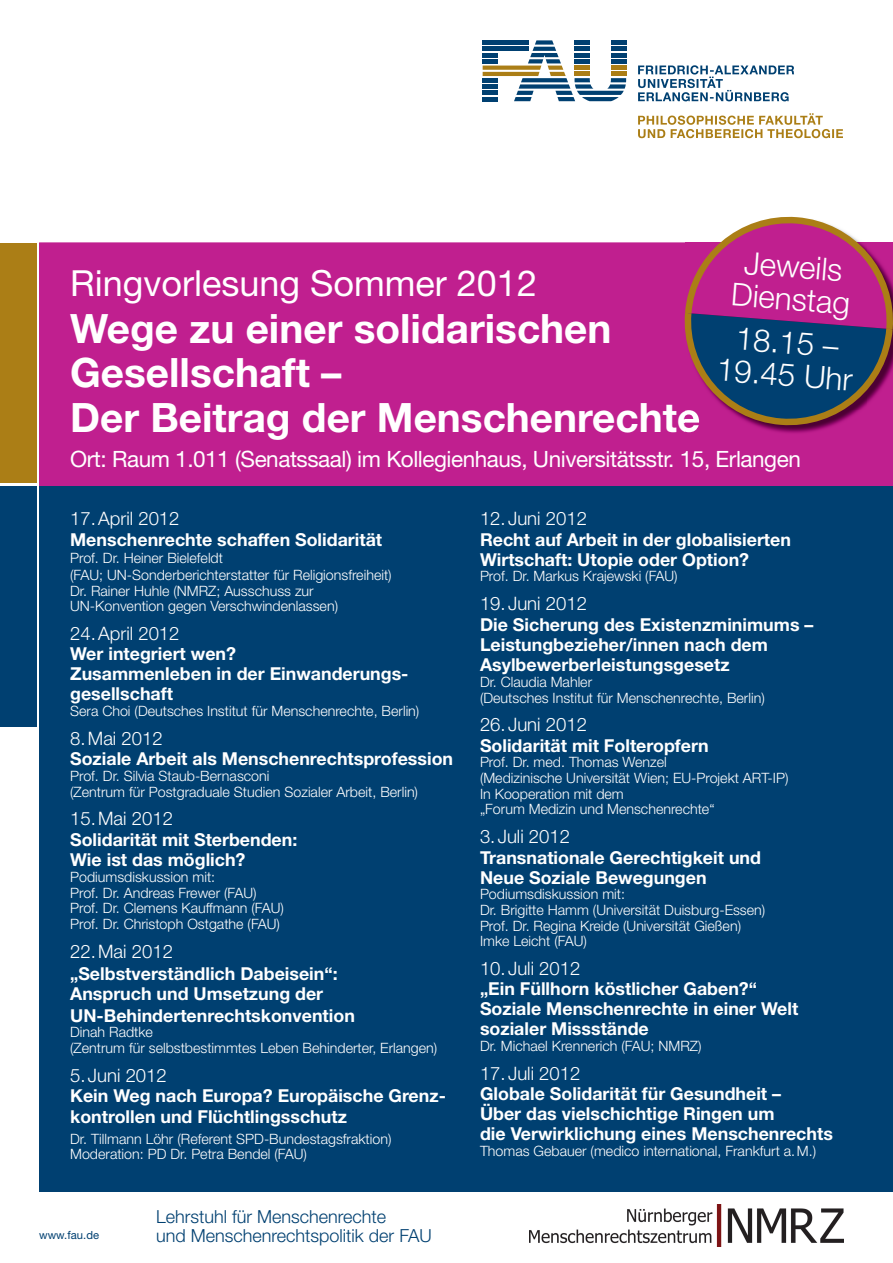
<style>
.page{position:relative;width:893px;height:1263px;background:#fff}
.page>*{position:absolute;margin:0;border:0;box-sizing:border-box;transform-origin:0 0}
.t1{font:700 40.5px/44.2px "Helvetica Neue LT";color:#fff}
.t2{font:36px "Helvetica Neue LT";color:#fff}
.t3{font:300 31.5px/32.8px "Helvetica Neue LT";color:#fff;text-align:center}
.t4{font:22.5px "Helvetica Neue LT";letter-spacing:-.02em;color:#fff}
.t5{font:300 18.52px "Helvetica Neue LT";color:#fff}
.t6{font:300 18px/18.8px "Helvetica Neue LT";color:#004071}
.t7{font:700 17.85px/20px "Helvetica Neue LT";color:#fff}
.t8{font:300 14.25px/15.7px "Helvetica Neue LT";color:#fff}
.t9{font:11.25px "Helvetica Neue LT";letter-spacing:.005em;color:#004071}
</style>
<div class="page">
<div style="left:0;top:242px;width:36px;height:245px;background:#ab7e16"></div>
<div style="left:0;top:485px;width:36px;height:242px;background:#004071"></div>
<hr style="left:0;top:483px;width:36px;height:3px;background:#fff">
<svg style="left:638px;top:113px;width:205px;height:25px"></svg>
<svg style="left:638px;top:65px;width:156px;height:36px"></svg>
<svg style="left:483px;top:40px;width:143px;height:61px"></svg>
<div style="left:39px;top:242px;width:854px;height:244px;background:#c01f8f"></div>
<div style="left:39px;top:486px;width:854px;height:706px;background:#004071"></div>
<img style="left:867px;top:426px;width:26px;height:9px">
<img style="left:699px;top:426px;width:168px;height:9px">
<img style="left:686px;top:426px;width:13px;height:9px">
<svg style="left:681px;top:216px;width:212px;height:210px"></svg>
<img style="left:529px;top:1204px;width:314px;height:42px">
<h3 class="t3" style="left:736px;top:244px;width:121px;rotate:5deg">Jeweils<br>Dienstag</h3>
<h3 class="t3" style="left:721px;top:319px;width:137px;rotate:5deg">18.15 –<br>19.45 Uhr</h3>
<h2 class="t2" style="left:70px;top:262px;width:468px">Ringvorlesung Sommer 2012</h2>
<h1 class="t1" style="left:70px;top:306px;width:632px">Wege zu einer solidarischen<br>Gesellschaft –<br>Der Beitrag der Menschenrechte</h1>
<h3 class="t4" style="left:70px;top:445px;width:732px">Ort: Raum 1.011 (Senatssaal) im Kollegienhaus, Universitätsstr. 15, Erlangen</h3>
<h3 class="t5" style="left:70px;top:507px;width:111px">17. April 2012</h3>
<p class="t7" style="left:70px;top:529px;width:314px">Menschenrechte schaffen Solidarität</p>
<p class="t8" style="left:70px;top:549px;width:323px;line-height:17.1px">Prof. Dr. Heiner Bielefeldt<br>(FAU; UN-Sonderberichterstatter für Religionsfreiheit)</p>
<p class="t8" style="left:70px;top:582px;width:269px">Dr. Rainer Huhle (NMRZ; Ausschuss zur<br>UN-Konvention gegen Verschwindenlassen)</p>
<h3 class="t5" style="left:70px;top:622px;width:111px">24. April 2012</h3>
<p class="t7" style="left:70px;top:644px;width:340px">Wer integriert wen?<br>Zusammenleben in der Einwanderungs&shy;gesellschaft</p>
<p class="t8" style="left:70px;top:703px;width:351px">Sera Choi (Deutsches Institut für Menschenrechte, Berlin)</p>
<h3 class="t5" style="left:70px;top:727px;width:94px">8. Mai 2012</h3>
<p class="t7" style="left:70px;top:748px;width:384px">Soziale Arbeit als Menschenrechtsprofession</p>
<p class="t8" style="left:70px;top:768px;width:349px">Prof. Dr. Silvia Staub-Bernasconi<br>(Zentrum für Postgraduale Studien Sozialer Arbeit, Berlin)</p>
<h3 class="t5" style="left:70px;top:807px;width:104px">15. Mai 2012</h3>
<p class="t7" style="left:70px;top:829px;width:229px;line-height:20.6px">Solidarität mit Sterbenden:<br>Wie ist das möglich?</p>
<p class="t8" style="left:70px;top:869px;width:215px">Podiumsdiskussion mit:<br>Prof. Dr. Andreas Frewer (FAU)<br>Prof. Dr. Clemens Kauffmann (FAU)<br>Prof. Dr. Christoph Ostgathe (FAU)</p>
<h3 class="t5" style="left:70px;top:940px;width:104px">22. Mai 2012</h3>
<p class="t7" style="left:70px;top:963px;width:269px">„Selbstverständlich Dabeisein“:<br>Anspruch und Umsetzung der</p>
<p class="t7" style="left:70px;top:1005px;width:286px">UN-Behindertenrechtskonvention</p>
<p class="t8" style="left:70px;top:1024px;width:369px">Dinah Radtke<br>(Zentrum für selbstbestimmtes Leben Behinderter, Erlangen)</p>
<h3 class="t5" style="left:70px;top:1064px;width:98px">5. Juni 2012</h3>
<p class="t7" style="left:70px;top:1085px;width:377px;line-height:20.7px">Kein Weg nach Europa? Europäische Grenz&shy;kontrollen und Flüchtlingsschutz</p>
<p class="t8" style="left:70px;top:1130px;width:323px">Dr. Tillmann Löhr (Referent SPD-Bundestagsfraktion)<br>Moderation: PD Dr. Petra Bendel (FAU)</p>
<p class="t9" style="left:39px;top:1228px;width:62px">www.fau.de</p>
<p class="t6" style="left:156px;top:1207px;width:277px">Lehrstuhl für Menschenrechte<br>und Menschenrechtspolitik der FAU</p>
<h3 class="t5" style="left:480px;top:507px;width:109px">12. Juni 2012</h3>
<p class="t7" style="left:480px;top:529px;width:312px">Recht auf Arbeit in der globalisierten<br>Wirtschaft: Utopie oder Option?</p>
<p class="t8" style="left:480px;top:568px;width:199px">Prof. Dr. Markus Krajewski (FAU)</p>
<h3 class="t5" style="left:480px;top:592px;width:109px">19. Juni 2012</h3>
<p class="t7" style="left:480px;top:614px;width:335px;line-height:20.3px">Die Sicherung des Existenzminimums –<br>Leistungbezieher/innen nach dem<br>Asylbewerberleistungsgesetz</p>
<p class="t8" style="left:480px;top:674px;width:286px">Dr. Claudia Mahler<br>(Deutsches Institut für Menschenrechte, Berlin)</p>
<h3 class="t5" style="left:480px;top:713px;width:109px">26. Juni 2012</h3>
<p class="t7" style="left:480px;top:735px;width:230px">Solidarität mit Folteropfern</p>
<p class="t8" style="left:480px;top:754px;width:310px">Prof. Dr. med. Thomas Wenzel<br>(Medizinische Universität Wien; EU-Projekt ART-IP)<br>In Kooperation mit dem<br>„Forum Medizin und Menschenrechte“</p>
<h3 class="t5" style="left:480px;top:825px;width:92px">3. Juli 2012</h3>
<p class="t7" style="left:480px;top:847px;width:283px">Transnationale Gerechtigkeit und<br>Neue Soziale Bewegungen</p>
<p class="t8" style="left:480px;top:886px;width:287px">Podiumsdiskussion mit:<br>Dr. Brigitte Hamm (Universität Duisburg-Essen)<br>Prof. Dr. Regina Kreide (Universität Gießen)<br>Imke Leicht (FAU)</p>
<h3 class="t5" style="left:480px;top:957px;width:102px">10. Juli 2012</h3>
<p class="t7" style="left:480px;top:979px;width:320px">„Ein Füllhorn köstlicher Gaben?“<br>Soziale Menschenrechte in einer Welt sozialer Missstände</p>
<p class="t8" style="left:480px;top:1038px;width:223px">Dr. Michael Krennerich (FAU; NMRZ)</p>
<h3 class="t5" style="left:480px;top:1061px;width:102px">17. Juli 2012</h3>
<p class="t7" style="left:480px;top:1083px;width:354px">Globale Solidarität für Gesundheit –<br>Über das vielschichtige Ringen um<br>die Verwirklichung eines Menschenrechts</p>
<p class="t8" style="left:480px;top:1142px;width:338px">Thomas Gebauer (medico international, Frankfurt a. M.)</p>
</div>
